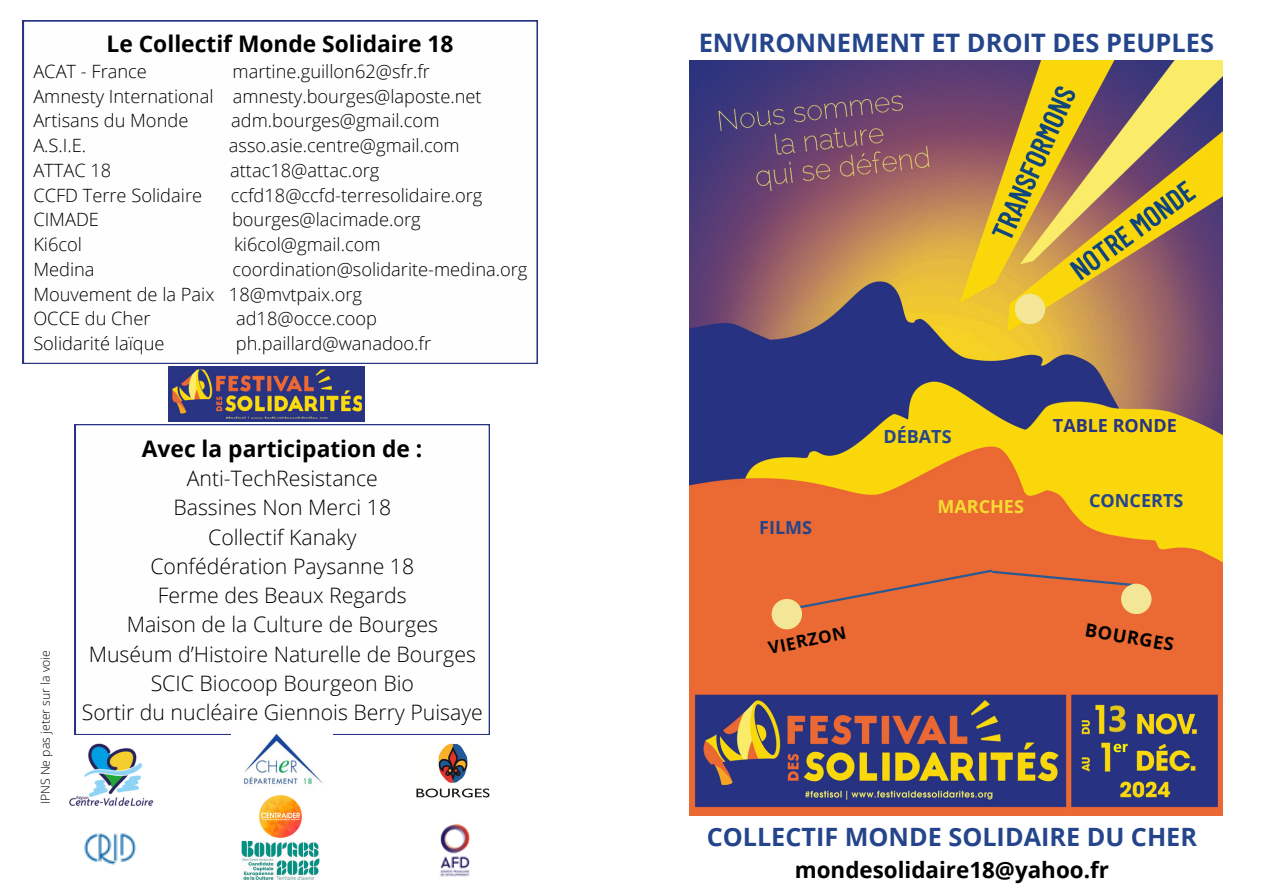
<style>
.page{position:relative;width:1263px;height:894px;background:#fff}
.page>*{position:absolute;margin:0;border:0;box-sizing:border-box;transform-origin:0 0}
.t1{font:700 25.5px "Open Sans";color:#24458b}
.t2{font:700 25.2px "Open Sans";color:#24458b}
.t3{font:700 22.8px "Open Sans";color:#000}
.t4{font:700 22.35px "Open Sans";color:#000}
.t5{font:300 21.3px/29.2px "Open Sans";color:#000;text-align:center}
.t6{font:300 18.3px/24.8px "Open Sans";color:#000}
.t7{font:700 18.3px "Open Sans";color:#000}
.t8{font:700 18px "Open Sans";color:#24458b}
.t9{font:700 18px "Open Sans";color:#293383}
.t10{font:700 18px "Open Sans";color:#f5dc32}
.t11{font:700 17.1px "Open Sans";color:#000}
.t12{font:300 12.3px "Open Sans";color:#000}
</style>
<div class="page">
<svg style="left:75px;top:424px;width:415px;height:310px"></svg>
<img style="left:69px;top:743px;width:85px;height:63px">
<img style="left:232px;top:725px;width:101px;height:60px">
<img style="left:416px;top:743px;width:74px;height:55px">
<img style="left:440px;top:823px;width:30px;height:54px">
<img style="left:84px;top:833px;width:53px;height:32px">
<img style="left:259px;top:795px;width:43px;height:43px">
<img style="left:242px;top:841px;width:77px;height:37px">
<img style="left:689px;top:60px;width:534px;height:755px">
<div style="left:1015px;top:293px;width:30px;height:31px;background:#f4e697;border-radius:50%"></div>
<div style="left:772px;top:598px;width:30px;height:31px;background:#f4e697;border-radius:50%"></div>
<svg style="left:784px;top:568px;width:355px;height:44px;background:#e16938"></svg>
<div style="left:1121px;top:583px;width:30px;height:31px;background:#f4e697;border-radius:50%"></div>
<svg style="left:169px;top:366px;width:196px;height:55px;background:#5d5469"></svg>
<svg style="left:23px;top:21px;width:514px;height:343px"></svg>
<h2 class="t3" style="left:107px;top:27px;width:348px">Le Collectif Monde Solidaire 18</h2>
<h2 class="t6" style="left:33px;top:58px;width:115px">ACAT - France</h2>
<h2 class="t6" style="left:33px;top:58px;width:450px;text-indent:199px">martine.guillon62@sfr.fr<br>Amnesty International amnesty.bourges@laposte.net<br>Artisans du Monde</h2>
<h2 class="t6" style="left:231px;top:108px;width:210px">adm.bourges@gmail.com</h2>
<h2 class="t6" style="left:33px;top:132px;width:54px">A.S.I.E.</h2>
<h2 class="t6" style="left:229px;top:132px;width:232px">asso.asie.centre@gmail.com</h2>
<h2 class="t6" style="left:33px;top:157px;width:79px">ATTAC 18</h2>
<h2 class="t6" style="left:230px;top:157px;width:151px">attac18@attac.org</h2>
<h2 class="t6" style="left:33px;top:182px;width:170px">CCFD Terre Solidaire</h2>
<h2 class="t6" style="left:231px;top:182px;width:253px">ccfd18@ccfd-terresolidaire.org</h2>
<h2 class="t6" style="left:33px;top:207px;width:67px">CIMADE</h2>
<h2 class="t6" style="left:232px;top:207px;width:190px">bourges@lacimade.org</h2>
<h2 class="t6" style="left:33px;top:231px;width:50px">Ki6col</h2>
<h2 class="t6" style="left:234px;top:231px;width:148px">ki6col@gmail.com</h2>
<h2 class="t6" style="left:33px;top:256px;width:63px">Medina</h2>
<h2 class="t6" style="left:33px;top:256px;width:496px;text-indent:199px">coordination@solidarite-medina.org<br>Mouvement de la Paix 18@mvtpaix.org<br>OCCE du Cher</h2>
<h2 class="t6" style="left:236px;top:306px;width:142px">ad18@occe.coop</h2>
<h2 class="t6" style="left:33px;top:330px;width:133px">Solidarité laïque</h2>
<h2 class="t6" style="left:236px;top:330px;width:197px">ph.paillard@wanadoo.fr</h2>
<h4 class="t12" style="left:37px;top:804px;width:155px;rotate:-90deg">IPNS Ne pas jeter sur la voie</h4>
<h5 class="t3" style="left:142px;top:432px;width:282px">Avec la participation de :</h5>
<h5 class="t5" style="left:82px;top:463px;width:402px">Anti-TechResistance<br>Bassines Non Merci 18<br>Collectif Kanaky<br>Confédération Paysanne 18<br>Ferme des Beaux Regards<br>Maison de la Culture de Bourges<br>Muséum d’Histoire Naturelle de Bourges<br>SCIC Biocoop Bourgeon Bio<br>Sortir du nucléaire Giennois Berry Puisaye</h5>
<p class="t1" style="left:699px;top:25px;width:517px">ENVIRONNEMENT ET DROIT DES PEUPLES</p>
<h4 class="t8" style="left:883px;top:423px;width:70px">DÉBATS</h4>
<h4 class="t9" style="left:1053px;top:412px;width:126px">TABLE RONDE</h4>
<h4 class="t8" style="left:759px;top:514px;width:54px">FILMS</h4>
<h1 class="t11" style="left:766px;top:636px;width:80px;rotate:-12deg">VIERZON</h1>
<h4 class="t10" style="left:937px;top:493px;width:88px">MARCHES</h4>
<h4 class="t8" style="left:1089px;top:488px;width:96px">CONCERTS</h4>
<h4 class="t7" style="left:1088px;top:616px;width:91px;rotate:10deg">BOURGES</h4>
<p class="t2" style="left:707px;top:819px;width:492px">COLLECTIF MONDE SOLIDAIRE DU CHER</p>
<p class="t4" style="left:795px;top:853px;width:316px">mondesolidaire18@yahoo.fr</p>
</div>
